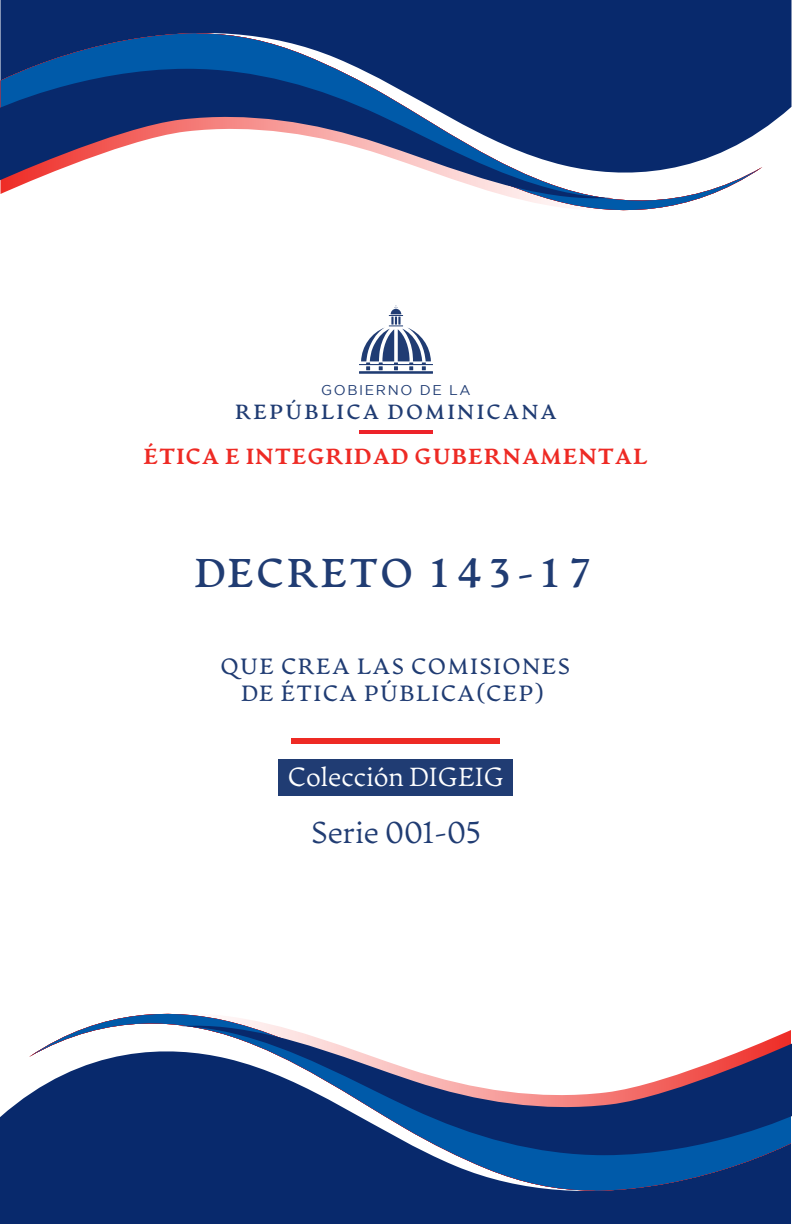
<style>
.page{position:relative;width:792px;height:1224px;background:#fff}
.page>*{position:absolute;margin:0;border:0;box-sizing:border-box;transform-origin:0 0}
.t1{font:700 39.8px "Artifex CF";letter-spacing:.06em;color:#203c73}
.t2{font:200 30px "Artifex CF";color:#203c73}
.t3{font:200 26.2px "Artifex CF";color:#fff}
.t4{font:22px/26.4px "Artifex CF";letter-spacing:.06em;color:#203c73;text-align:center}
.t5{font:800 21.8px "Artifex CF";letter-spacing:.035em;color:#ee2a24}
.t6{font:700 20.4px "Artifex CF";letter-spacing:.11em;color:#203c73}
.t7{font:14px "Gotham";letter-spacing:.115em;color:#203c73}
</style>
<div class="page">
<hr style="left:359px;top:371px;width:74px;height:3px;background:#203c73">
<svg style="left:359px;top:305px;width:74px;height:65px"></svg>
<hr style="left:359px;top:431px;width:74px;height:3px;background:#ed232a">
<div style="left:292px;top:738px;width:208px;height:6px;background:#ee2a24"></div>
<div style="left:278px;top:759px;width:236px;height:37px;background:#203c73"></div>
<div style="left:1px;top:0;width:791px;height:130px;background:#08296c"></div>
<svg style="left:1px;top:33px;width:761px;height:178px;fill:#08296c"></svg>
<svg style="left:0;top:69px;width:610px;height:130px"></svg>
<div style="left:0;top:1094px;width:791px;height:130px;background:#08296c"></div>
<svg style="left:29px;top:1013px;width:762px;height:178px;fill:#08296c"></svg>
<svg style="left:181px;top:1025px;width:611px;height:130px"></svg>
<p class="t7" style="left:321px;top:382px;width:151px">GOBIERNO DE LA</p>
<p class="t6" style="left:235px;top:399px;width:323px">REPÚBLICA DOMINICANA</p>
<p class="t5" style="left:143px;top:443px;width:506px">ÉTICA E INTEGRIDAD GUBERNAMENTAL</p>
<h1 class="t1" style="left:195px;top:549px;width:402px">DECRETO 143-17</h1>
<p class="t4" style="left:221px;top:654px;width:351px">QUE CREA LAS COMISIONES<br>DE ÉTICA PÚBLICA(CEP)</p>
<p class="t3" style="left:288px;top:761px;width:218px">Colección DIGEIG</p>
<h2 class="t2" style="left:311px;top:814px;width:171px">Serie 001-05</h2>
</div>
